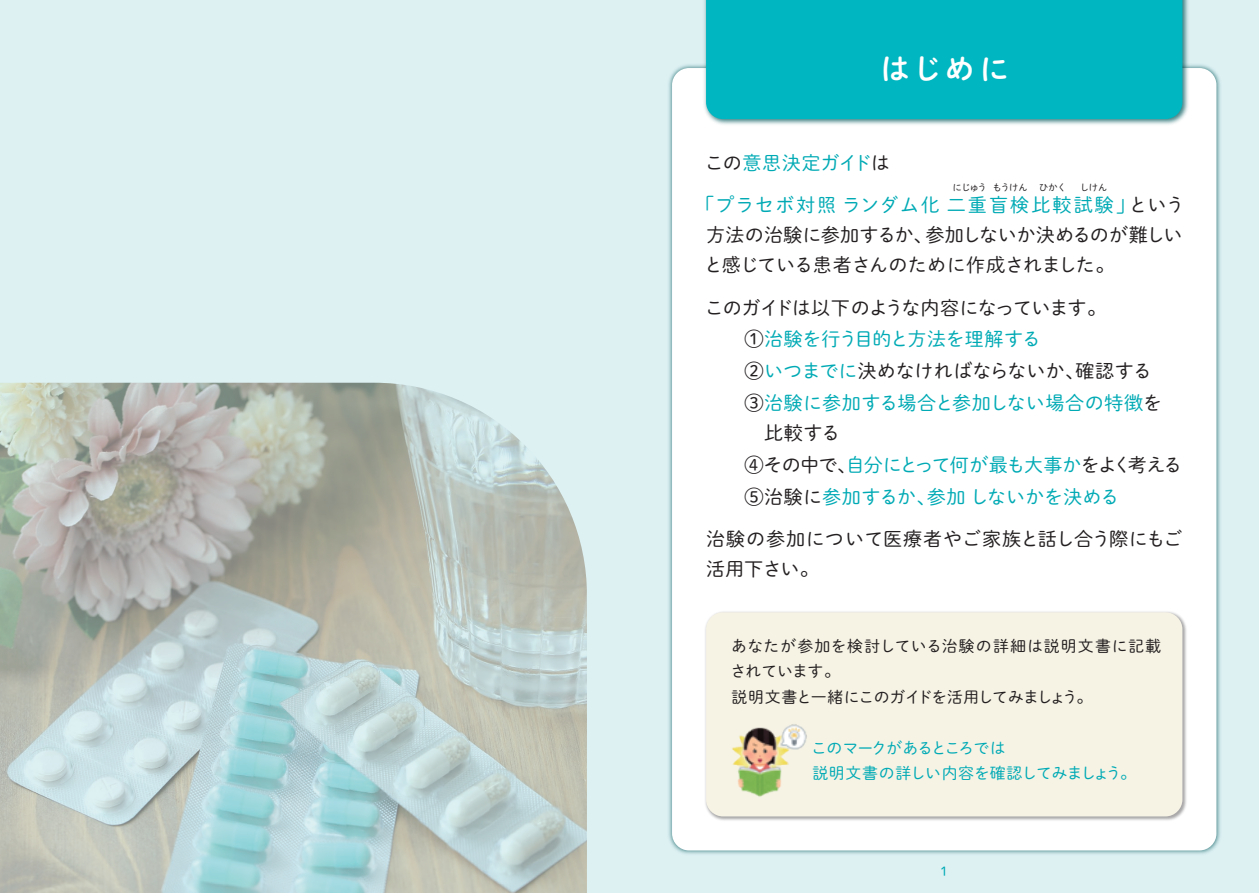
<style>
.page{position:relative;width:1259px;height:893px;background:#ddf1f3}
.page>*{position:absolute;margin:0;border:0;box-sizing:border-box;transform-origin:0 0}
.t1{font:29.7px "P Shuei M Go Std N B";color:#fff}
.t2{font:19.2px/29.7px "P Shuei M Go Std N L";letter-spacing:-.005em;color:#231f20}
.t3{font:19.2px/32px "P Shuei M Go Std N L";letter-spacing:-.02em;color:#00aab5}
.t4{font:15.9px/25.5px "P Shuei M Go Std N L";letter-spacing:.015em;color:#231f20}
.t5{font:15.9px/25.5px "P Shuei M Go Std N L";letter-spacing:-.045em;color:#00aab5}
.t6{font:12.75px "P Shuei M Go Std N L";color:#00aab5}
.t7{font:9.6px "P Shuei M Go Std N L";letter-spacing:-.09em;color:#231f20}
.s1{color:#231f20}
.s2{color:#00aab5}
</style>
<div class="page">
<img style="left:0;top:383px;width:587px;height:510px">
<img style="left:668px;top:64px;width:553px;height:790px">
<div style="left:672px;top:68px;width:544px;height:782px;background:#fff;border-radius:17px"></div>
<img style="left:702px;top:0;width:489px;height:125px">
<div style="left:706px;top:0;width:476px;height:119px;background:#00b6c0"></div>
<img style="left:705px;top:611px;width:482px;height:210px">
<div style="left:706px;top:612px;width:476px;height:204px;background:#f6f3e5;border-radius:17px"></div>
<img style="left:732px;top:724px;width:75px;height:73px">
<h1 class="t1" style="left:880px;top:47px;width:130px">はじめに</h1>
<p class="t3" style="left:705px;top:146px;width:187px"><span class="s1">この</span>意思決定ガイド<span class="s1">は</span></p>
<p class="t2" style="left:704px;top:190px;width:483px;text-indent:-9px"><span class="s2">「プラセボ対照 ランダム化 二重盲検比較試験」</span>という方法の治験に参加するか、参加しないか決めるのが難しいと感じている患者さんのために作成されました。</p>
<p class="t2" style="left:744px;top:291px;width:419px;line-height:32px;text-indent:-40px">このガイドは以下のような内容になっています。<br>①<span class="s2">治験を行う目的と方法を理解する<br></span>②<span class="s2">いつまでに</span>決めなければならないか、確認する<br>③<span class="s2">治験に参加する場合と参加しない場合の特徴</span>を</p>
<p class="t3" style="left:744px;top:416px;width:439px"><span class="s1">　比較する<br>④その中で、</span>自分にとって何が最も大事か<span class="s1">をよく考える<br>⑤治験に</span>参加するか、参加 しないかを決める</p>
<p class="t2" style="left:706px;top:524px;width:478px">治験の参加について医療者やご家族と話し合う際にもご活用下さい。</p>
<p class="t7" style="left:952px;top:181px;width:115px">にじゅう もうけん ひかく</p>
<p class="t7" style="left:1079px;top:181px;width:29px">しけん</p>
<p class="t4" style="left:730px;top:633px;width:432px">あなたが参加を検討している治験の詳細は説明文書に記載されています。<br>説明文書と一緒にこのガイドを活用してみましょう。</p>
<p class="t5" style="left:811px;top:735px;width:326px">このマークがあるところでは<br>説明文書の詳しい内容を確認してみましょう。</p>
<p class="t6" style="left:940px;top:862px;width:9px">1</p>
</div>
